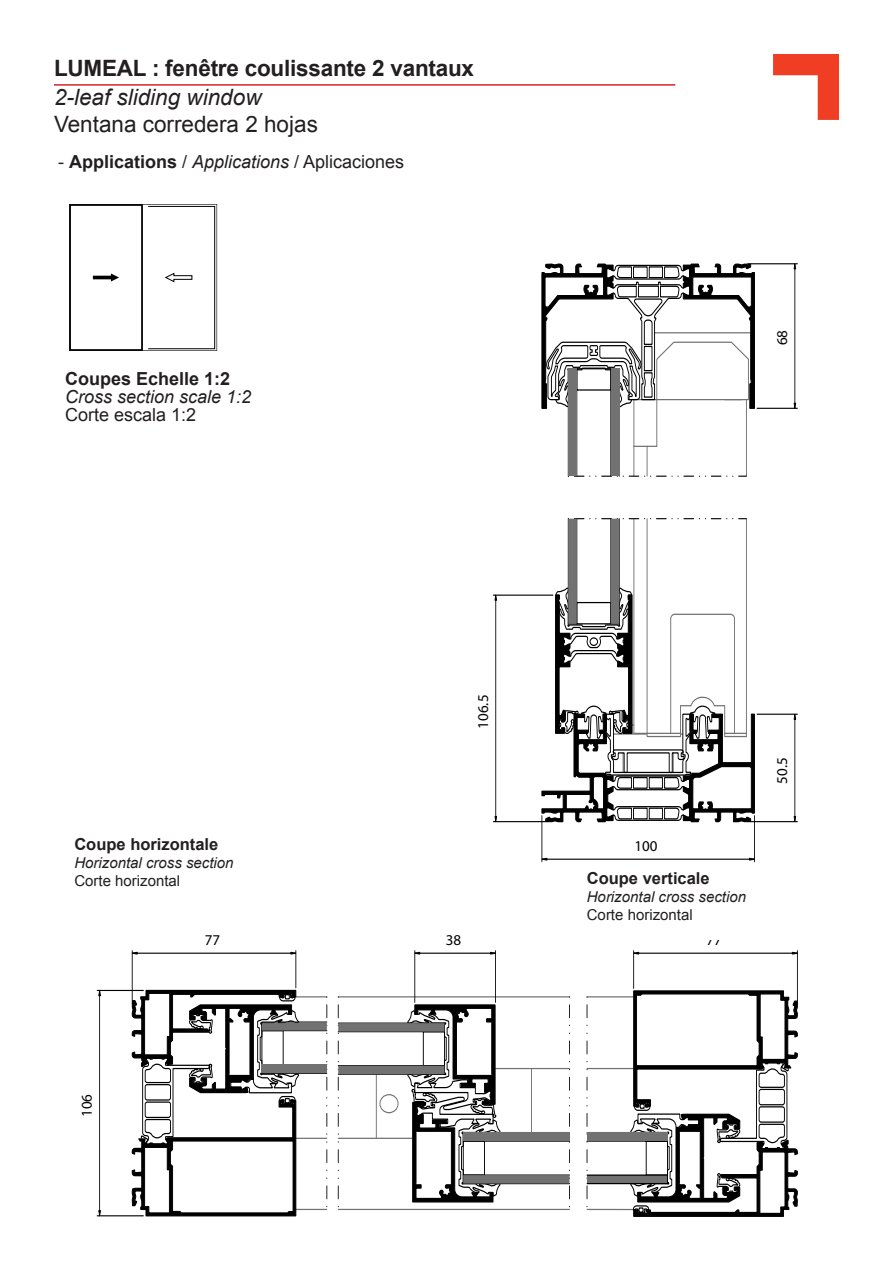
<style>
.page{position:relative;width:893px;height:1263px;background:#fff}
.page>*{position:absolute;margin:0;border:0;box-sizing:border-box;transform-origin:0 0}
.t1{font:700 22.5px "Arial";letter-spacing:-.01em;color:#231f20}
.t2{font:22.5px "Arial";color:#231f20}
.t3{font:italic 22.5px "Arial";color:#231f20}
.t4{font:21px "Frutiger";color:#000}
.t5{font:18px "Arial";color:#231f20}
.t6{font:italic 18px "Arial";color:#231f20}
.t7{font:700 18px "Arial";color:#231f20}
.t8{font:700 16.5px "Arial";color:#231f20}
.t9{font:italic 15px "Arial";color:#231f20}
.t10{font:15px "Arial";color:#231f20}
.t11{font:15px "Myriad";color:#000}
.t12{font:300 15px "Frutiger";color:#000}
.s1{font-weight:700}
.s2{font-style:italic}
</style>
<div class="page">
<svg style="left:773px;top:54px;width:66px;height:66px"></svg>
<hr style="left:54px;top:84px;width:621px;height:2px;background:#d2232a">
<svg style="left:541px;top:264px;width:214px;height:213px"></svg>
<div style="left:568px;top:369px;width:9px;height:107px;background:#727272"></div>
<div style="left:611px;top:369px;width:8px;height:107px;background:#727272"></div>
<svg style="left:541px;top:518px;width:214px;height:305px"></svg>
<svg style="left:131px;top:989px;width:197px;height:228px"></svg>
<div style="left:262px;top:1065px;width:65px;height:8px;background:#727272"></div>
<svg style="left:337px;top:990px;width:461px;height:227px"></svg>
<div style="left:587px;top:1132px;width:80px;height:9px;background:#727272"></div>
<hr style="left:495px;top:951px;width:1px;height:51px;background:#000">
<hr style="left:415px;top:951px;width:1px;height:51px;background:#000">
<hr style="left:420px;top:953px;width:70px;height:1px;background:#000">
<hr style="left:797px;top:951px;width:1px;height:53px;background:#000">
<hr style="left:633px;top:951px;width:1px;height:37px;background:#000">
<hr style="left:639px;top:953px;width:153px;height:1px;background:#000">
<svg style="left:633px;top:952px;width:6px;height:2px"></svg>
<hr style="left:296px;top:951px;width:1px;height:37px;background:#000">
<hr style="left:132px;top:951px;width:1px;height:53px;background:#000">
<hr style="left:137px;top:953px;width:154px;height:1px;background:#000">
<svg style="left:290px;top:952px;width:7px;height:2px"></svg>
<svg style="left:131px;top:952px;width:7px;height:2px"></svg>
<hr style="left:754px;top:816px;width:1px;height:46px;background:#000">
<hr style="left:542px;top:816px;width:1px;height:46px;background:#000">
<hr style="left:547px;top:859px;width:202px;height:1px;background:#000">
<hr style="left:493px;top:595px;width:60px;height:1px;background:#000">
<hr style="left:493px;top:821px;width:56px;height:1px;background:#000">
<hr style="left:495px;top:600px;width:1px;height:216px;background:#000">
<svg style="left:495px;top:594px;width:2px;height:7px"></svg>
<svg style="left:495px;top:816px;width:2px;height:7px"></svg>
<hr style="left:757px;top:714px;width:40px;height:1px;background:#000">
<hr style="left:747px;top:821px;width:50px;height:1px;background:#000">
<hr style="left:795px;top:719px;width:1px;height:97px;background:#000">
<svg style="left:794px;top:713px;width:2px;height:7px"></svg>
<svg style="left:794px;top:816px;width:2px;height:7px"></svg>
<hr style="left:748px;top:263px;width:49px;height:1px;background:#000">
<hr style="left:757px;top:408px;width:40px;height:1px;background:#000">
<hr style="left:795px;top:269px;width:1px;height:134px;background:#000">
<svg style="left:794px;top:263px;width:2px;height:6px"></svg>
<svg style="left:794px;top:403px;width:2px;height:6px"></svg>
<hr style="left:97px;top:990px;width:46px;height:1px;background:#000">
<hr style="left:97px;top:1215px;width:46px;height:1px;background:#000">
<hr style="left:99px;top:995px;width:1px;height:216px;background:#000">
<svg style="left:98px;top:989px;width:3px;height:7px"></svg>
<svg style="left:98px;top:1210px;width:3px;height:7px"></svg>
<div style="left:587px;top:1175px;width:80px;height:8px;background:#727272"></div>
<div style="left:586px;top:1174px;width:82px;height:10px;border:1px solid #000"></div>
<svg style="left:69px;top:204px;width:148px;height:147px"></svg>
<div style="left:785px;top:1210px;width:79px;height:27px;background:#fff"></div>
<p class="t1" style="left:54px;top:54px;width:422px">LUMEAL : fenêtre coulissante 2 vantaux</p>
<p class="t3" style="left:54px;top:83px;width:209px">2-leaf sliding window</p>
<p class="t2" style="left:54px;top:109px;width:265px">Ventana corredera 2 hojas</p>
<p class="t5" style="left:58px;top:150px;width:348px">- <span class="s1">Applications</span> / <span class="s2">Applications</span> / Aplicaciones</p>
<p class="t4" style="left:72px;top:159px;width:148px">- Applications :</p>
<p class="t7" style="left:65px;top:367px;width:167px">Coupes Echelle 1:2</p>
<p class="t6" style="left:65px;top:385px;width:188px">Cross section scale 1:2</p>
<p class="t5" style="left:65px;top:403px;width:133px">Corte escala 1:2</p>
<p class="t11" style="left:775px;top:345px;width:17px;rotate:-90deg">68</p>
<p class="t11" style="left:476px;top:729px;width:35px;rotate:-90deg">106.5</p>
<p class="t8" style="left:74px;top:833px;width:145px">Coupe horizontale</p>
<p class="t9" style="left:74px;top:853px;width:161px">Horizontal cross section</p>
<p class="t10" style="left:74px;top:871px;width:107px">Corte horizontal</p>
<p class="t8" style="left:587px;top:867px;width:124px">Coupe verticale</p>
<p class="t9" style="left:587px;top:887px;width:161px">Horizontal cross section</p>
<p class="t10" style="left:587px;top:905px;width:107px">Corte horizontal</p>
<p class="t11" style="left:634px;top:839px;width:25px">100</p>
<p class="t12" style="left:604px;top:874px;width:101px">Coupe verticale</p>
<p class="t11" style="left:205px;top:933px;width:17px">77</p>
<p class="t11" style="left:446px;top:933px;width:17px">38</p>
<p class="t11" style="left:706px;top:933px;width:17px">77</p>
<p class="t11" style="left:775px;top:784px;width:28px;rotate:-90deg">50.5</p>
<p class="t11" style="left:79px;top:1117px;width:25px;rotate:-90deg">106</p>
</div>
